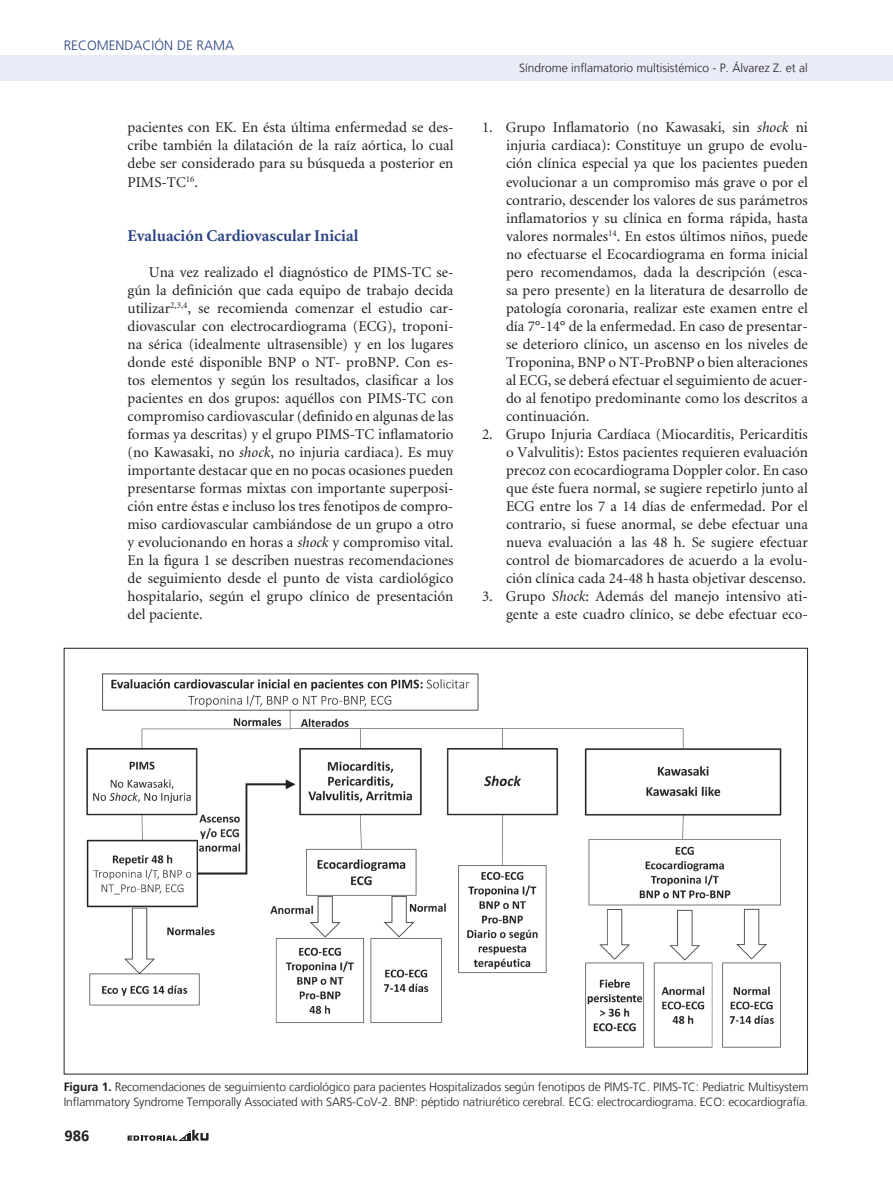
<style>
.page{position:relative;width:893px;height:1191px;background:#fff}
.page>*{position:absolute;margin:0;border:0;box-sizing:border-box;transform-origin:0 0}
.t1{font:700 16.5px "Minion";color:#2a4282}
.t2{font:15px/18px "Minion";color:#231f20;text-align:justify}
.t3{font:700 15px "Frutiger LT";color:#231f20}
.t4{font:300 13.5px "Frutiger LT";color:#2a4282}
.t5{font:300 12px/15px "Frutiger LT";letter-spacing:-.01em;color:#231f20}
.s1{font-style:italic}
.s2{font-weight:700}
</style>
<div class="page">
<div style="left:0;top:55px;width:893px;height:26px;background:#e9ecf6"></div>
<svg style="left:128px;top:1129px;width:81px;height:11px"></svg>
<img style="left:86px;top:673px;width:696px;height:375px">
<p class="t4" style="left:64px;top:38px;width:17px">Recome</p>
<p class="t4" style="left:116px;top:38px;width:100px">ndación de Rama</p>
<p class="t2" style="left:128px;top:119px;width:327px">pacientes con EK. En ésta última enfermedad se des&shy;cribe también la dilatación de la raíz aórtica, lo cual debe ser considerado para su búsqueda a posterior en PIMS-TC<sup>16</sup>.</p>
<p class="t1" style="left:128px;top:227px;width:232px">Evaluación Cardiovascular Inicial</p>
<p class="t2" style="left:128px;top:263px;width:327px;text-indent:21px">Una vez realizado el diagnóstico de PIMS-TC se&shy;gún la definición que cada equipo de trabajo decida utilizar<sup>2,3,4</sup>, se recomienda comenzar el estudio car&shy;diovascular con electrocardiograma (ECG), troponi&shy;na sérica (idealmente ultrasensible) y en los lugares donde esté disponible BNP o NT- proBNP. Con es&shy;tos elementos y según los resultados, clasificar a los pacientes en dos grupos: aquéllos con PIMS-TC con compromiso cardiovascular (definido en algunas de las formas ya descritas) y el grupo PIMS-TC inflamatorio (no Kawasaki, no <span class="s1">shock</span>, no injuria cardiaca). Es muy importante destacar que en no pocas ocasiones pueden presentarse formas mixtas con importante superposi&shy;ción entre éstas e incluso los tres fenotipos de compro&shy;miso cardiovascular cambiándose de un grupo a otro y evolucionando en horas a <span class="s1">shock</span> y compromiso vital.<br>En la figura 1 se describen nuestras recomendaciones de seguimiento desde el punto de vista cardiológico hospitalario, según el grupo clínico de presentación del paciente.</p>
<p class="t5" style="left:519px;top:61px;width:290px">Síndrome inflamatorio multisistémico - P. Álvarez Z. et al</p>
<p class="t2" style="left:506px;top:119px;width:303px;text-indent:-24px">1. Grupo Inflamatorio (no Kawasaki, sin <span class="s1">shock</span> ni injuria cardiaca): Constituye un grupo de evolu&shy;ción clínica especial ya que los pacientes pueden evolucionar a un compromiso más grave o por el contrario, descender los valores de sus parámetros inflamatorios y su clínica en forma rápida, hasta valores normales<sup>14</sup>. En estos últimos niños, puede no efectuarse el Ecocardiograma en forma inicial pero recomendamos, dada la descripción (esca&shy;sa pero presente) en la literatura de desarrollo de patología coronaria, realizar este examen entre el día 7°-14° de la enfermedad. En caso de presentar&shy;se deterioro clínico, un ascenso en los niveles de Troponina, BNP o NT-ProBNP o bien alteraciones al ECG, se deberá efectuar el seguimiento de acuer&shy;do al fenotipo predominante como los descritos a continuación.</p>
<p class="t2" style="left:506px;top:425px;width:303px;text-indent:-24px">2. Grupo Injuria Cardíaca (Miocarditis, Pericarditis o Valvulitis): Estos pacientes requieren evaluación precoz con ecocardiograma Doppler color. En caso que éste fuera normal, se sugiere repetirlo junto al ECG entre los 7 a 14 días de enfermedad. Por el contrario, si fuese anormal, se debe efectuar una nueva evaluación a las 48 h. Se sugiere efectuar control de biomarcadores de acuerdo a la evolu&shy;ción clínica cada 24-48 h hasta objetivar descenso.</p>
<p class="t2" style="left:482px;top:587px;width:327px;text-align:right">3. Grupo <span class="s1">Shock</span>: Además del manejo intensivo ati&shy;gente a este cuadro clínico, se debe efectuar eco-</p>
<p class="t5" style="left:64px;top:1079px;width:746px"><span class="s2">Figura 1.</span> Recomendaciones de seguimiento cardiológico para pacientes Hospitalizados según fenotipos de PIMS-TC. PIMS-TC: Pediatric Multisystem<br>Inflammatory Syndrome Temporally Associated with SARS-CoV-2. BNP: péptido natriurético cerebral. ECG: electrocardiograma. ECO: ecocardiografía.</p>
<p class="t3" style="left:65px;top:1127px;width:27px">986</p>
</div>
